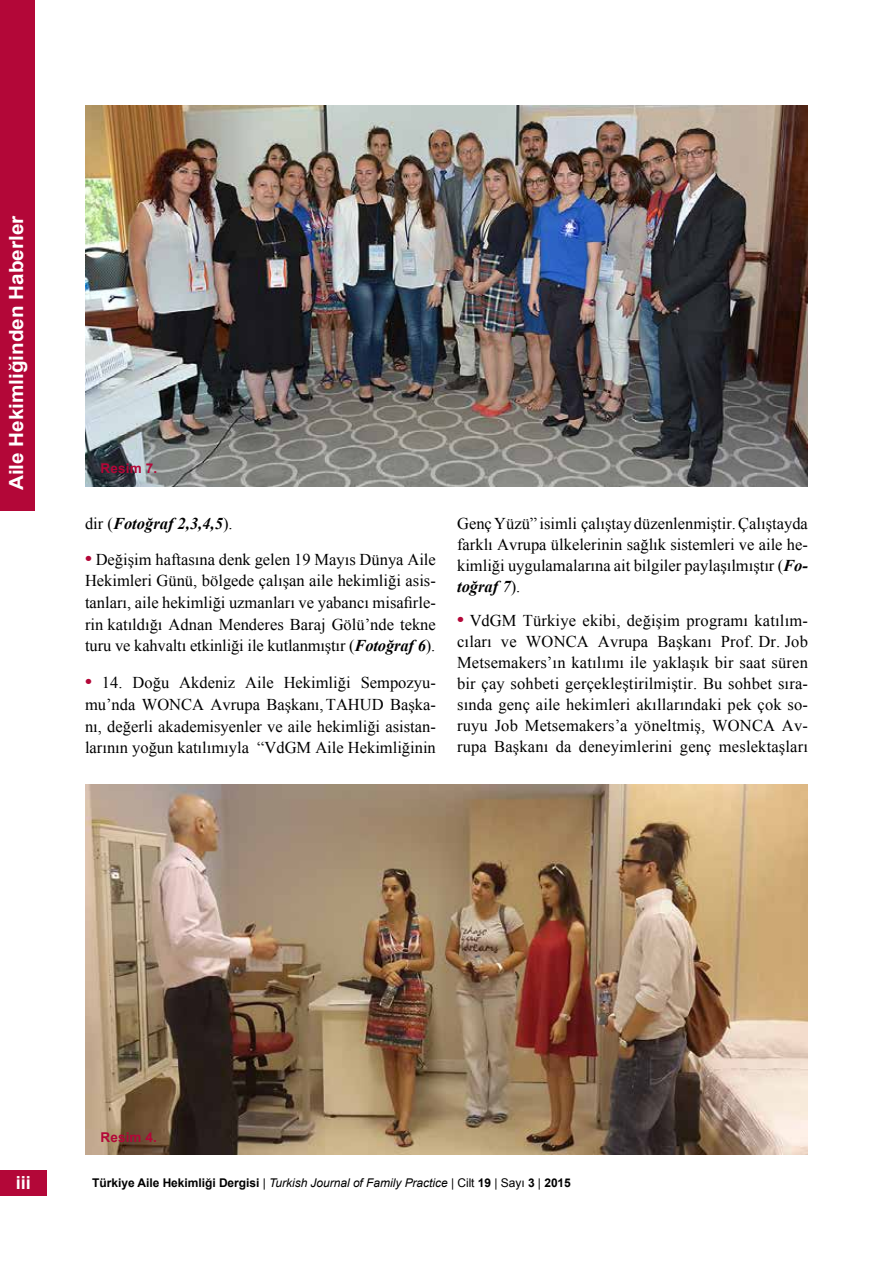
<style>
.page{position:relative;width:893px;height:1276px;background:#fff}
.page>*{position:absolute;margin:0;border:0;box-sizing:border-box;transform-origin:0 0}
.t1{font:700 19.5px "Arial";color:#fff;scale:1.06 1}
.t2{font:700 18px "Arial";color:#fff}
.t3{font:16.5px/21px "Times New Roman";color:#000;text-align:justify}
.t4{font:italic 700 16.5px "Times New Roman";color:#000}
.t5{font:700 13.5px "Arial";letter-spacing:.01em;color:#b30738}
.t6{font:700 12px "Arial";letter-spacing:-.005em;color:#000}
.s1{font-weight:400;font-style:normal}
.s2{font-weight:700;font-size:19.5px;color:#b30738}
.s3{font-weight:700;font-style:italic}
.s4{font-weight:400}
.s5{font-weight:400;font-style:italic}
</style>
<div class="page">
<div style="left:0;top:1170px;width:47px;height:25px;background:#b30738"></div>
<div style="left:0;top:0;width:34px;height:510px;background:#b30738"></div>
<img style="left:85px;top:784px;width:723px;height:370px">
<img style="left:85px;top:106px;width:723px;height:380px">
<p class="t1" style="left:3px;top:490px;width:261px;rotate:-90deg">Aile Hekimliğinden Haberler</p>
<p class="t5" style="left:101px;top:459px;width:58px">Resim 7.</p>
<p class="t4" style="left:85px;top:511px;width:149px"><span class="s1">dir (</span>Fotoğraf 2,3,4,5<span class="s1">).</span></p>
<p class="t3" style="left:85px;top:548px;width:352px;line-height:21.6px"><span class="s2">•</span> Değişim haftasına denk gelen 19 Mayıs Dünya Aile Hekimleri Günü, bölgede çalışan aile hekimliği asis&shy;tanları, aile hekimliği uzmanları ve yabancı misafirle&shy;rin katıldığı Adnan Menderes Baraj Gölü’nde tekne turu ve kahvaltı etkinliği ile kutlanmıştır (<span class="s3">Fotoğraf 6</span>).</p>
<p class="t3" style="left:85px;top:672px;width:352px;line-height:21.5px"><span class="s2">•</span> 14. Doğu Akdeniz Aile Hekimliği Sempozyu&shy;mu’nda WONCA Avrupa Başkanı, TAHUD Başka&shy;nı, değerli akademisyenler ve aile hekimliği asistan&shy;larının yoğun katılımıyla “VdGM Aile Hekimliğinin</p>
<p class="t3" style="left:457px;top:512px;width:352px">Genç Yüzü” isimli çalıştay düzenlenmiştir. Çalıştayda farklı Avrupa ülkelerinin sağlık sistemleri ve aile he&shy;kimliği uygulamalarına ait bilgiler paylaşılmıştır (<span class="s3">Fo&shy;toğraf 7</span>).</p>
<p class="t3" style="left:457px;top:610px;width:352px"><span class="s2">•</span> VdGM Türkiye ekibi, değişim programı katılım&shy;cıları ve WONCA Avrupa Başkanı Prof. Dr. Job Metsemakers’ın katılımı ile yaklaşık bir saat süren bir çay sohbeti gerçekleştirilmiştir. Bu sohbet sıra&shy;sında genç aile hekimleri akıllarındaki pek çok so&shy;ruyu Job Metsemakers’a yöneltmiş, WONCA Av&shy;rupa Başkanı da deneyimlerini genç meslektaşları</p>
<p class="t2" style="left:16px;top:1170px;width:17px">iii</p>
<p class="t5" style="left:101px;top:1128px;width:58px">Resim 4.</p>
<p class="t6" style="left:92px;top:1175px;width:480px">Türkiye Aile Hekimliği Dergisi <span class="s4">|</span> <span class="s5">Turkish Journal of Family Practice</span> <span class="s4">| Cilt</span> 19 <span class="s4">| Sayı</span> 3 <span class="s4">|</span> 2015</p>
</div>
